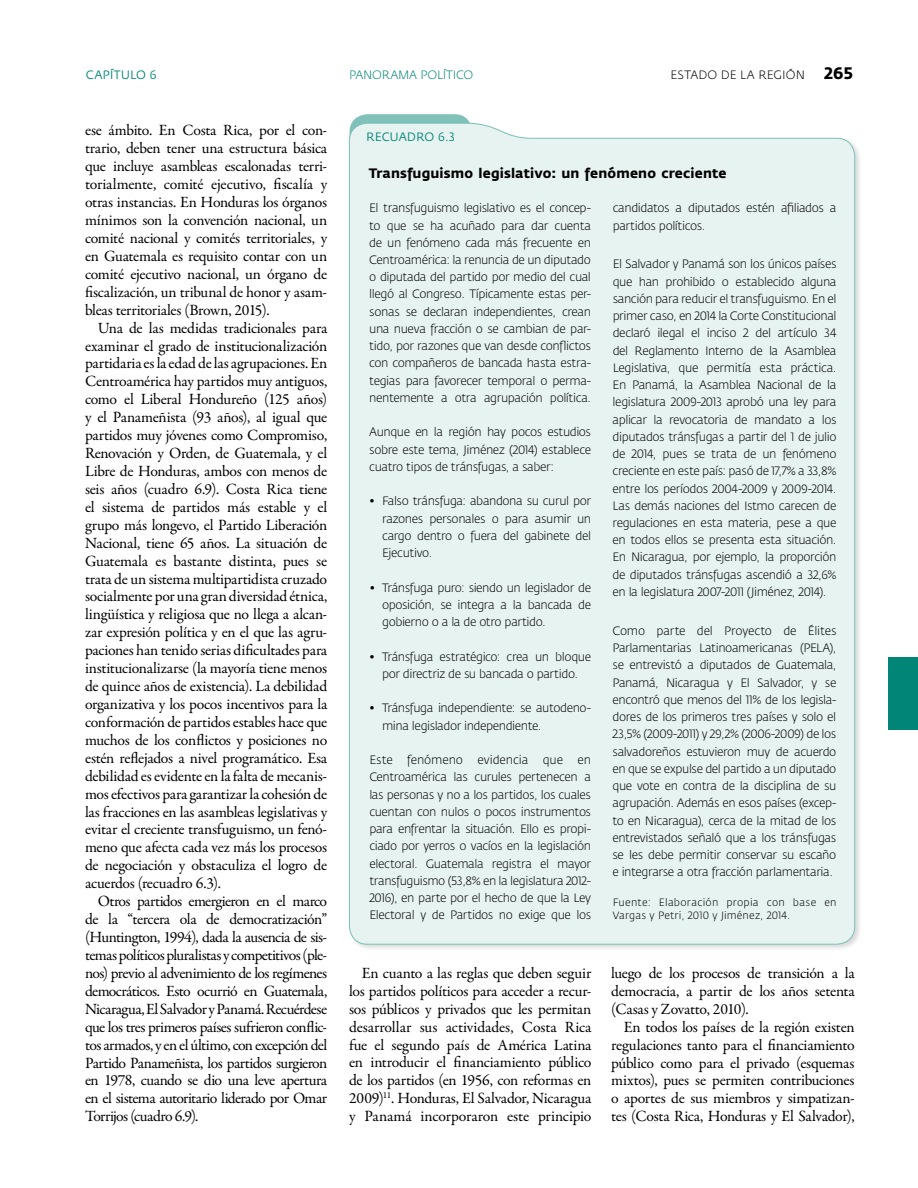
<style>
.page{position:relative;width:918px;height:1188px;background:#fff}
.page>*{position:absolute;margin:0;border:0;box-sizing:border-box;transform-origin:0 0}
.t1{font:15.75px/17.9px "Garamond Premr Pro";letter-spacing:-.01em;color:#000;text-align:justify}
.t2{font:700 13.5px "Fedra Sans";letter-spacing:.01em;color:#000}
.t3{font:300 12px/17.2px "Fedra Sans";letter-spacing:-.035em;color:#000;text-align:justify}
.t4{font:12px "Fedra Sans";letter-spacing:.005em;color:#008576}
.t5{font:300 12px "Fedra Sans";letter-spacing:.01em;color:#000}
.t6{font:300 12px "Fedra Sans";letter-spacing:-.01em;color:#008576}
.t7{font:300 10.5px/12.6px "Fedra Sans";letter-spacing:.02em;color:#000}
.s1{font-weight:700;font-size:16.5px}
</style>
<div class="page">
<div style="left:888px;top:658px;width:30px;height:72px;background:#008576"></div>
<div style="left:350px;top:114px;width:122px;height:45px;background:#80c2ba;border-radius:18px"></div>
<div style="left:348px;top:121px;width:515px;height:831px;background:#000;opacity:.15"></div>
<div style="left:349px;top:122px;width:506px;height:823px;background:#e6f3f1"></div>
<p class="t4" style="left:86px;top:68px;width:72px">CAPÍTULO 6</p>
<p class="t6" style="left:349px;top:68px;width:126px">PANORAMA POLÍTICO</p>
<p class="t5" style="left:670px;top:68px;width:184px">ESTADO DE LA REGIÓN <span class="s1">265</span></p>
<p class="t1" style="left:85px;top:122px;width:244px">ese ámbito. En Costa Rica, por el con&shy;trario, deben tener una estructura básica que incluye asambleas escalonadas terri&shy;torialmente, comité ejecutivo, fiscalía y otras instancias. En Honduras los órganos mínimos son la convención nacional, un comité nacional y comités territoriales, y en Guatemala es requisito contar con un comité ejecutivo nacional, un órgano de fiscalización, un tribunal de honor y asam&shy;bleas territoriales (Brown, 2015).</p>
<p class="t1" style="left:85px;top:319px;width:244px;text-indent:13px">Una de las medidas tradicionales para examinar el grado de institucionalización partidaria es la edad de las agrupaciones. En Centroamérica hay partidos muy antiguos, como el Liberal Hondureño (125 años) y el Panameñista (93 años), al igual que partidos muy jóvenes como Compromiso, Renovación y Orden, de Guatemala, y el Libre de Honduras, ambos con menos de seis años (cuadro 6.9). Costa Rica tiene el sistema de partidos más estable y el grupo más longevo, el Partido Liberación Nacional, tiene 65 años. La situación de Guatemala es bastante distinta, pues se trata de un sistema multipartidista cruzado socialmente por una gran diversidad étnica, lingüística y religiosa que no llega a alcan&shy;zar expresión política y en el que las agru&shy;paciones han tenido serias dificultades para institucionalizarse (la mayoría tiene menos de quince años de existencia). La debilidad organizativa y los pocos incentivos para la conformación de partidos estables hace que muchos de los conflictos y posiciones no estén reflejados a nivel programático. Esa debilidad es evidente en la falta de mecanis&shy;mos efectivos para garantizar la cohesión de las fracciones en las asambleas legislativas y evitar el creciente transfuguismo, un fenó&shy;meno que afecta cada vez más los procesos de negociación y obstaculiza el logro de acuerdos (recuadro 6.3).</p>
<p class="t1" style="left:85px;top:893px;width:244px;text-indent:13px">Otros partidos emergieron en el marco de la “tercera ola de democratización” (Huntington, 1994), dada la ausencia de sis&shy;temas políticos pluralistas y competitivos (ple&shy;nos) previo al advenimiento de los regímenes democráticos. Esto ocurrió en Guatemala, Nicaragua, El Salvador y Panamá. Recuérdese que los tres primeros países sufrieron conflic&shy;tos armados, y en el último, con excepción del Partido Panameñista, los partidos surgieron en 1978, cuando se dio una leve apertura en el sistema autoritario liderado por Omar Torrijos (cuadro 6.9).</p>
<p class="t4" style="left:366px;top:131px;width:90px">RECUADRO 6.3</p>
<p class="t2" style="left:369px;top:165px;width:359px">Transfuguismo legislativo: un fenómeno creciente</p>
<p class="t3" style="left:613px;top:200px;width:225px">candidatos a diputados estén afiliados a partidos políticos.</p>
<p class="t3" style="left:613px;top:256px;width:226px">El Salvador y Panamá son los únicos países que han prohibido o establecido alguna sanción para reducir el transfuguismo. En el primer caso, en 2014 la Corte Constitucional declaró ilegal el inciso 2 del artículo 34 del Reglamento Interno de la Asamblea Legislativa, que permitía esta práctica.<br>En Panamá, la Asamblea Nacional de la legislatura 2009-2013 aprobó una ley para aplicar la revocatoria de mandato a los diputados tránsfugas a partir del 1 de julio de 2014, pues se trata de un fenómeno creciente en este país: pasó de 17,7% a 33,8% entre los períodos 2004-2009 y 2009-2014.<br>Las demás naciones del Istmo carecen de regulaciones en esta materia, pese a que en todos ellos se presenta esta situación.<br>En Nicaragua, por ejemplo, la proporción de diputados tránsfugas ascendió a 32,6% en la legislatura 2007-2011 (Jiménez, 2014).</p>
<p class="t3" style="left:612px;top:622px;width:225px">Como parte del Proyecto de Élites Parlamentarias Latinoamericanas (PELA), se entrevistó a diputados de Guatemala, Panamá, Nicaragua y El Salvador, y se encontró que menos del 11% de los legisla&shy;dores de los primeros tres países y solo el 23,5% (2009-2011) y 29,2% (2006-2009) de los salvadoreños estuvieron muy de acuerdo en que se expulse del partido a un diputado que vote en contra de la disciplina de su agrupación. Además en esos países (excep&shy;to en Nicaragua), cerca de la mitad de los entrevistados señaló que a los tránsfugas se les debe permitir conservar su escaño e integrarse a otra fracción parlamentaria.</p>
<p class="t7" style="left:613px;top:897px;width:225px">Fuente: Elaboración propia con base en<br>Vargas y Petri, 2010 y Jiménez, 2014.</p>
<p class="t4" style="left:359px;top:131px;width:89px">RECUADRO 3.3</p>
<p class="t3" style="left:369px;top:200px;width:223px">El transfuguismo legislativo es el concep&shy;to que se ha acuñado para dar cuenta de un fenómeno cada más frecuente en Centroamérica: la renuncia de un diputado o diputada del partido por medio del cual llegó al Congreso. Típicamente estas per&shy;sonas se declaran independientes, crean una nueva fracción o se cambian de par&shy;tido, por razones que van desde conflictos con compañeros de bancada hasta estra&shy;tegias para favorecer temporal o perma&shy;nentemente a otra agrupación política.</p>
<p class="t3" style="left:369px;top:424px;width:223px">Aunque en la región hay pocos estudios sobre este tema, Jiménez (2014) establece cuatro tipos de tránsfugas, a saber:</p>
<p class="t3" style="left:382px;top:493px;width:210px;text-indent:-13px">• Falso tránsfuga: abandona su curul por razones personales o para asumir un cargo dentro o fuera del gabinete del Ejecutivo.</p>
<p class="t3" style="left:382px;top:579px;width:210px;text-indent:-13px">• Tránsfuga puro: siendo un legislador de oposición, se integra a la bancada de gobierno o a la de otro partido.</p>
<p class="t3" style="left:369px;top:648px;width:223px;text-align:center">• Tránsfuga estratégico: crea un bloque por directriz de su bancada o partido.</p>
<p class="t3" style="left:382px;top:700px;width:210px;text-indent:-13px">• Tránsfuga independiente: se autodeno&shy;mina legislador independiente.</p>
<p class="t3" style="left:369px;top:752px;width:223px">Este fenómeno evidencia que en Centroamérica las curules pertenecen a las personas y no a los partidos, los cuales cuentan con nulos o pocos instrumentos para enfrentar la situación. Ello es propi&shy;ciado por yerros o vacíos en la legislación electoral. Guatemala registra el mayor transfuguismo (53,8% en la legislatura 2012- 2016), en parte por el hecho de que la Ley Electoral y de Partidos no exige que los</p>
<p class="t1" style="left:349px;top:964px;width:244px;text-indent:13px">En cuanto a las reglas que deben seguir los partidos políticos para acceder a recur&shy;sos públicos y privados que les permitan desarrollar sus actividades, Costa Rica fue el segundo país de América Latina en introducir el financiamiento público de los partidos (en 1956, con reformas en 2009)<sup>11</sup>. Honduras, El Salvador, Nicaragua y Panamá incorporaron este principio</p>
<p class="t1" style="left:611px;top:964px;width:245px">luego de los procesos de transición a la democracia, a partir de los años setenta (Casas y Zovatto, 2010).</p>
<p class="t1" style="left:611px;top:1018px;width:245px;text-indent:13px">En todos los países de la región existen regulaciones tanto para el financiamiento público como para el privado (esquemas mixtos), pues se permiten contribuciones o aportes de sus miembros y simpatizan&shy;tes (Costa Rica, Honduras y El Salvador),</p>
</div>
